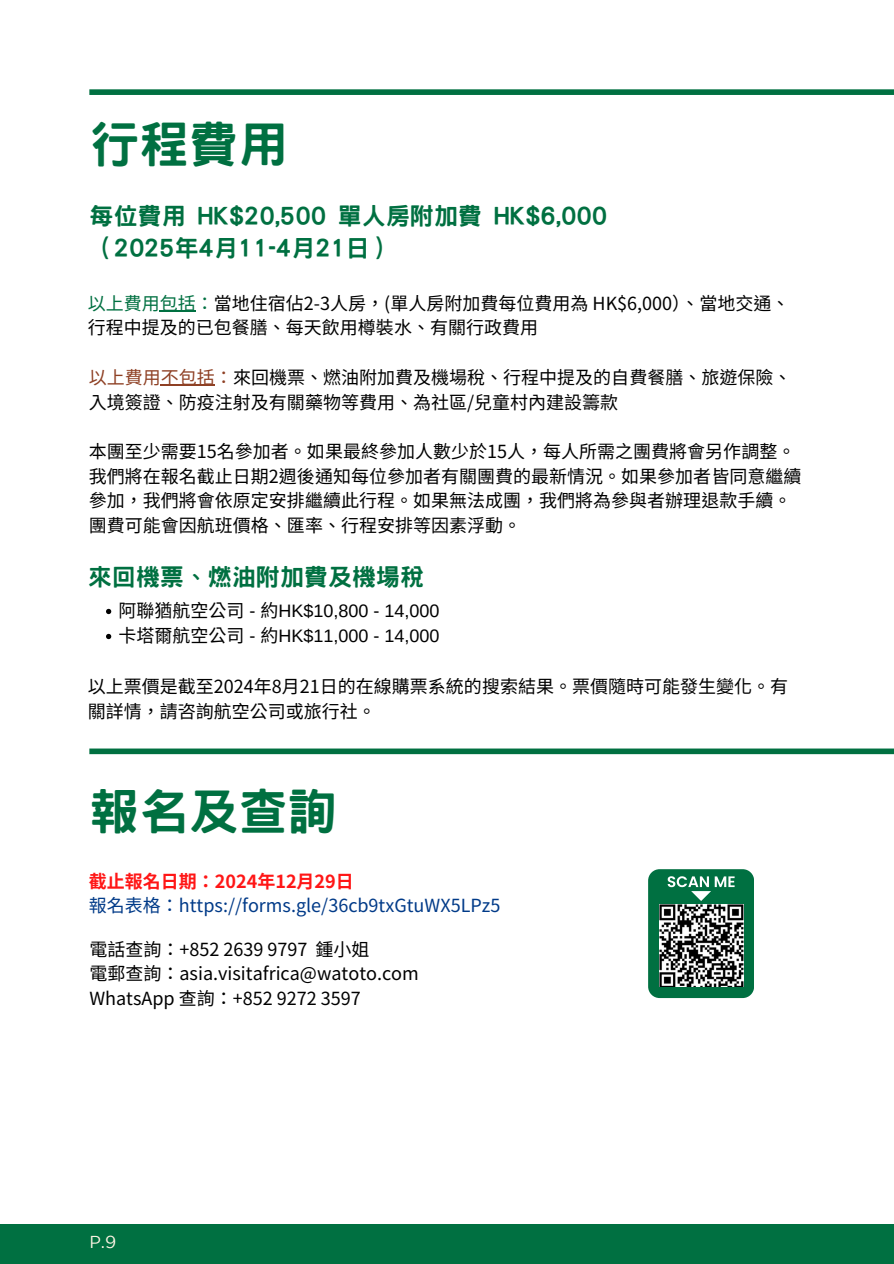
<style>
.page{position:relative;width:894px;height:1264px;background:#fff}
.page>*{position:absolute;margin:0;border:0;box-sizing:border-box;transform-origin:0 0}
.t1{font:800 49.5px "Han Wang Hei";color:#007041}
.t2{font:800 24px/32.7px "Han Wang Hei";color:#007041}
.t3{font:18px/24.8px "Noto Sans TC";color:#000}
.t4{font:18px "Arimo";color:#000}
.t5{font:18px "Noto Sans TC";color:#003a88}
.t6{font:700 18px "Noto Sans TC";color:#ff1616}
.t7{font:17.25px "Gotham";color:#fff5e5}
.s1{color:#007041}
.s2{color:#8e4024}
.s3{font-family:"Noto Sans CJ Ksc"}
</style>
<div class="page">
<div style="left:89px;top:89px;width:804px;height:6px;background:#007041"></div>
<hr style="left:160px;top:311px;width:36px;height:1px;background:#007041">
<hr style="left:161px;top:385px;width:54px;height:1px;background:#8e4024">
<svg style="left:106px;top:609px;width:5px;height:5px"></svg>
<svg style="left:106px;top:634px;width:5px;height:5px"></svg>
<div style="left:0;top:1224px;width:893px;height:39px;background:#007041"></div>
<div style="left:89px;top:748px;width:804px;height:6px;background:#007041"></div>
<svg style="left:648px;top:869px;width:105px;height:129px;background:#197c52"></svg>
<img style="left:659px;top:904px;width:83px;height:82px">
<h1 class="t1" style="left:89px;top:120px;width:199px">行程費用</h1>
<h2 class="t2" style="left:89px;top:199px;width:518px">每位費用 HK$20,500 單人房附加費 HK$6,000（2025年4月11-4月21日）</h2>
<h4 class="t3" style="left:88px;top:289px;width:703px"><span class="s1">以上費用包括：</span>當地住宿佔2-3人房，(單人房附加費每位費用為 HK$6,000）、當地交通、行程中提及的已包餐膳、每天飲用樽裝水、有關行政費用</h4>
<p class="t3" style="left:89px;top:363px;width:704px"><span class="s2">以上費用不包括：</span>來回機票、燃油附加費及機場稅、行程中提及的自費餐膳、旅遊保險、入境簽證、防疫注射及有關藥物等費用、為社區/兒童村內建設籌款</p>
<p class="t3" style="left:89px;top:437px;width:713px">本團至少需要15名參加者。如果最終參加人數少於15人，每人所需之團費將會另作調整。我們將在報名截止日期2週後通知每位參加者有關團費的最新情況。如果參加者皆同意繼續參加，我們將會依原定安排繼續此行程。如果無法成團，我們將為參與者辦理退款手續。團費可能會因航班價格、匯率、行程安排等因素浮動。</p>
<p class="t2" style="left:88px;top:560px;width:337px">來回機票、燃油附加費及機場稅</p>
<h3 class="t4" style="left:118px;top:600px;width:323px"><span class="s3">阿聯猶航空公司</span> - <span class="s3">約</span>HK$10,800 - 14,000</h3>
<p class="t4" style="left:118px;top:625px;width:323px"><span class="s3">卡塔爾航空公司</span> - <span class="s3">約</span>HK$11,000 - 14,000</p>
<p class="t3" style="left:88px;top:672px;width:701px">以上票價是截至2024年8月 21日的在線購票系統的搜索結果。票價隨時可能發生變化。有關詳情，請咨詢航空公司或旅行社。</p>
<p class="t1" style="left:89px;top:786px;width:249px">報名及查詢</p>
<h1 class="t6" style="left:89px;top:866px;width:261px">截止報名日期：2024年12月 29日</h1>
<p class="t5" style="left:89px;top:891px;width:413px">報名表格：https://forms.gle/36cb9txGtuWX5LPz5</p>
<p class="t3" style="left:89px;top:935px;width:282px">電話查詢：+852 2639 9797 鍾小姐</p>
<p class="t3" style="left:89px;top:960px;width:331px">電郵查詢：asia.visitafrica@watoto.com</p>
<p class="t3" style="left:89px;top:984px;width:273px">WhatsApp 查詢：+852 9272 3597</p>
<p class="t7" style="left:89px;top:1235px;width:28px">P.9</p>
</div>
